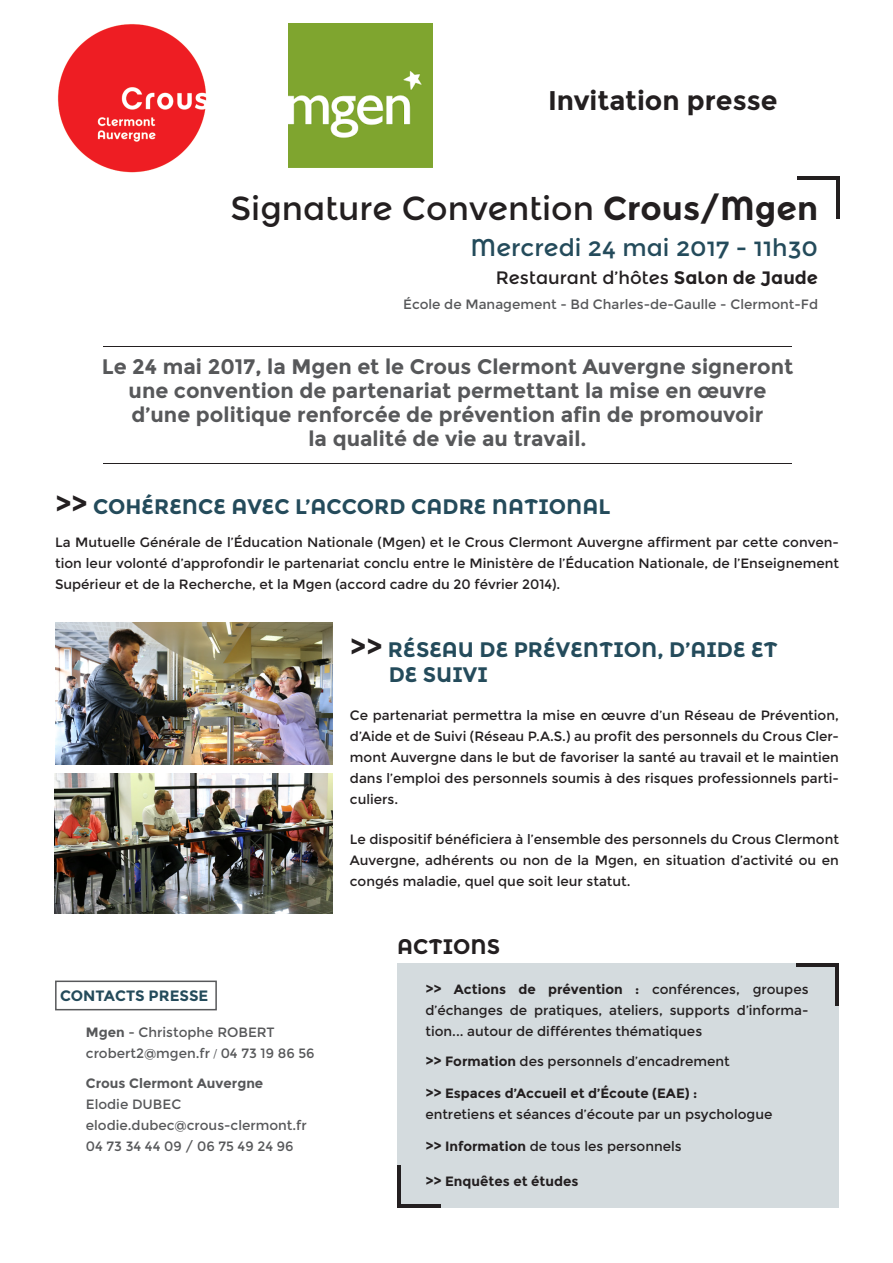
<style>
.page{position:relative;width:893px;height:1263px;background:#fff}
.page>*{position:absolute;margin:0;border:0;box-sizing:border-box;transform-origin:0 0}
.t1{font:33px "Montserrat Alternates";color:#231f20}
.t2{font:700 27px "Montserrat";color:#231f20}
.t3{font:24px "Montserrat Alternates";color:#244b5b}
.t4{font:700 21px "Montserrat";color:#57585a}
.t5{font:700 21px "Montserrat Alternates";color:#244b5b}
.t6{font:700 21px "Montserrat Alternates";color:#231f20}
.t7{font:18px "Montserrat Alternates";color:#231f20}
.t8{font:700 15px "Montserrat";color:#244b5b}
.t9{font:13.5px/21px "Montserrat";color:#231f20;text-align:justify}
.t10{font:13.5px "Montserrat";color:#57585a}
.t11{font:700 13.5px "Montserrat";color:#231f20}
.t12{font:700 13.5px "Montserrat";color:#57585a}
.s1{font-weight:700}
.s2{font-size:27px;color:#231f20}
.s3{font-family:"Minion Pro"}
</style>
<div class="page">
<div style="left:397px;top:963px;width:442px;height:245px;background:#d4dbde"></div>
<img style="left:288px;top:23px;width:144px;height:144px">
<img style="left:57px;top:24px;width:150px;height:149px">
<div style="left:55px;top:980px;width:162px;height:30px;border:2px solid #57585a"></div>
<img style="left:55px;top:623px;width:277px;height:142px">
<img style="left:54px;top:773px;width:278px;height:141px">
<hr style="left:796px;top:963px;width:42px;height:3px;background:#231f20">
<hr style="left:836px;top:963px;width:3px;height:43px;background:#231f20">
<hr style="left:398px;top:1205px;width:42px;height:3px;background:#231f20">
<hr style="left:397px;top:1165px;width:3px;height:43px;background:#231f20">
<hr style="left:103px;top:346px;width:689px;height:1px;background:#231f20">
<hr style="left:103px;top:463px;width:689px;height:1px;background:#231f20">
<hr style="left:797px;top:177px;width:42px;height:3px;background:#231f20">
<hr style="left:837px;top:177px;width:3px;height:42px;background:#231f20">
<p class="t2" style="left:548px;top:84px;width:231px">Invitation presse</p>
<p class="t1" style="left:231px;top:189px;width:589px">Signature Convention <span class="s1">Crous/Mgen</span></p>
<p class="t3" style="left:471px;top:234px;width:349px">Mercredi 24 mai 2017 - 11h30</p>
<p class="t7" style="left:496px;top:267px;width:324px">Restaurant d’hôtes <span class="s1">Salon de Jaude</span></p>
<p class="t10" style="left:403px;top:296px;width:416px">École de Management - Bd Charles-de-Gaulle - Clermont-Fd</p>
<p class="t4" style="left:102px;top:354px;width:693px">Le 24 mai 2017, la Mgen et le Crous Clermont Auvergne signeront</p>
<p class="t4" style="left:129px;top:378px;width:639px">une convention de partenariat permettant la mise en œuvre</p>
<p class="t4" style="left:132px;top:402px;width:634px">d’une politique renforcée de prévention afin de promouvoir</p>
<p class="t4" style="left:309px;top:426px;width:280px">la qualité de vie au travail.</p>
<p class="t5" style="left:55px;top:494px;width:557px"><span class="s2">&gt;&gt;</span> COHÉRENCE AVEC L’ACCORD CADRE NATIONAL</p>
<p class="t9" style="left:55px;top:532px;width:785px">La Mutuelle Générale de l’Éducation Nationale (Mgen) et le Crous Clermont Auvergne affirment par cette conven&shy;tion leur volonté d’approfondir le partenariat conclu entre le Ministère de l’Éducation Nationale, de l’Enseignement Supérieur et de la Recherche, et la Mgen (accord cadre du 20 février 2014).</p>
<p class="t5" style="left:350px;top:637px;width:429px"><span class="s2">&gt;&gt;</span> RÉSEAU DE PRÉVENTION, D’AIDE ET</p>
<p class="t5" style="left:389px;top:662px;width:101px">DE SUIVI</p>
<p class="t9" style="left:350px;top:705px;width:490px">Ce partenariat permettra la mise en œuvre d’un Réseau de Prévention, d’Aide et de Suivi (Réseau P.A.S.) au profit des personnels du Crous Cler&shy;mont Auvergne dans le but de favoriser la santé au travail et le maintien dans l’emploi des personnels soumis à des risques professionnels parti&shy;culiers.</p>
<p class="t9" style="left:350px;top:829px;width:491px">Le dispositif bénéficiera à l’ensemble des personnels du Crous Clermont Auvergne, adhérents ou non de la Mgen, en situation d’activité ou en congés maladie, quel que soit leur statut.</p>
<p class="t6" style="left:397px;top:934px;width:105px">ACTIONS</p>
<p class="t8" style="left:60px;top:987px;width:150px">CONTACTS PRESSE</p>
<p class="t9" style="left:425px;top:978px;width:385px"><span class="s1">&gt;&gt; Actions de prévention :</span> conférences, groupes d’échanges de pratiques, ateliers, supports d’informa&shy;tion... autour de différentes thématiques</p>
<p class="t10" style="left:86px;top:1025px;width:190px"><span class="s1">Mgen</span> - Christophe ROBERT</p>
<p class="t10" style="left:86px;top:1046px;width:230px">crobert2@mgen.fr <span class="s3">/</span> 04 73 19 86 56</p>
<p class="t9" style="left:425px;top:1051px;width:306px"><span class="s1">&gt;&gt; Formation</span> des personnels d’encadrement</p>
<p class="t12" style="left:86px;top:1076px;width:179px">Crous Clermont Auvergne</p>
<p class="t10" style="left:86px;top:1097px;width:97px">Elodie DUBEC</p>
<p class="t10" style="left:86px;top:1118px;width:222px">elodie.dubec@crous-clermont.fr</p>
<p class="t10" style="left:86px;top:1139px;width:209px">04 73 34 44 09 / 06 75 49 24 96</p>
<p class="t11" style="left:425px;top:1085px;width:274px">&gt;&gt; Espaces d’Accueil et d’Écoute (EAE) :</p>
<p class="t9" style="left:425px;top:1104px;width:349px">entretiens et séances d’écoute par un psychologue</p>
<p class="t9" style="left:425px;top:1136px;width:258px"><span class="s1">&gt;&gt; Information</span> de tous les personnels</p>
<p class="t11" style="left:425px;top:1173px;width:155px">&gt;&gt; Enquêtes et études</p>
</div>
